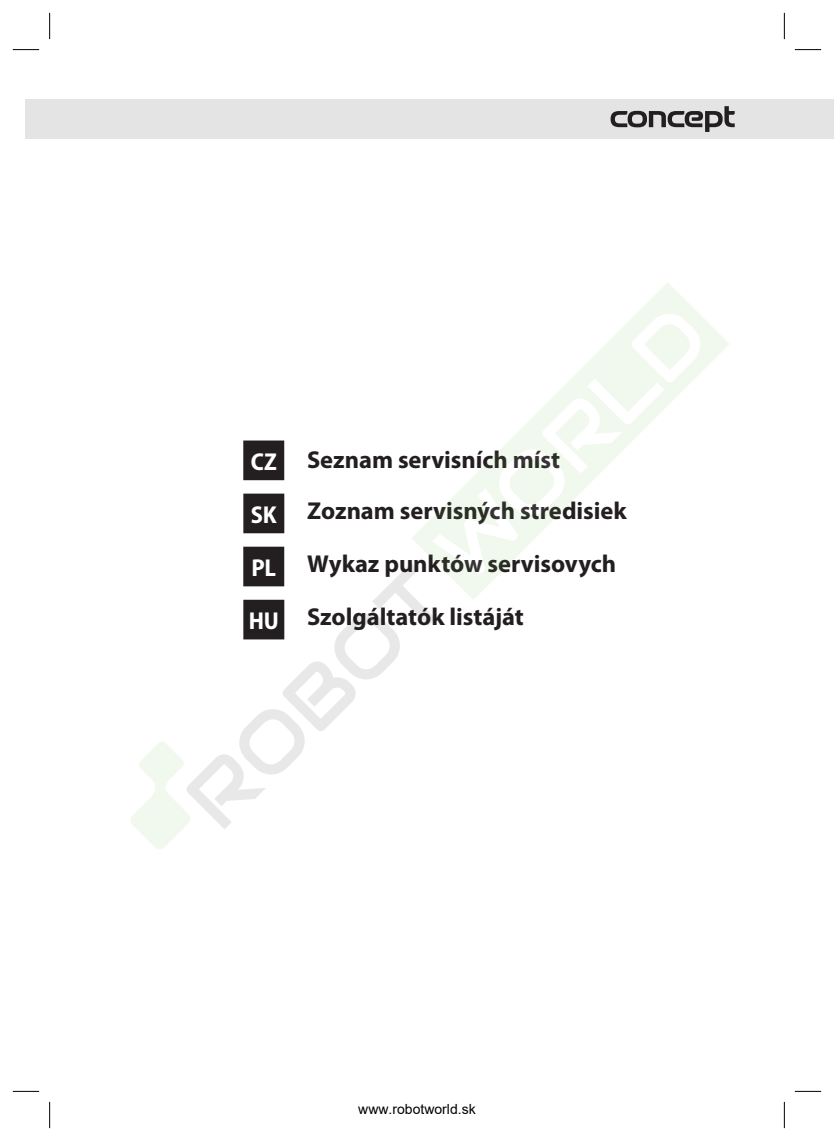
<style>
.page{position:relative;width:834px;height:1141px;background:#fff}
.page>*{position:absolute;margin:0;border:0;box-sizing:border-box;transform-origin:0 0}
.Odrážky-moje_bold{font:700 24.5px/52.1px "Myriad Pro";letter-spacing:-.005em;color:#231f20}
.Odrážky-moje_bold-2{font:700 semi-condensed 24.5px "Myriad Pro";letter-spacing:-.005em;color:#fff}
.t1{font:14px "Arial";color:#000}
</style>
<div class="page">
<svg style="left:13px;top:49px;width:26px;height:1px"></svg>
<svg style="left:794px;top:49px;width:27px;height:1px"></svg>
<svg style="left:13px;top:1091px;width:26px;height:1px"></svg>
<svg style="left:794px;top:1091px;width:27px;height:1px"></svg>
<svg style="left:49px;top:13px;width:1px;height:26px"></svg>
<svg style="left:49px;top:1102px;width:1px;height:26px"></svg>
<svg style="left:783px;top:13px;width:1px;height:26px"></svg>
<svg style="left:783px;top:1102px;width:1px;height:26px"></svg>
<div style="left:784px;top:99px;width:49px;height:40px;background:#e4e4e4"></div>
<div style="left:25px;top:99px;width:759px;height:40px;background:#e4e4e4"></div>
<svg style="left:833px;top:106px;width:1px;height:26px"></svg>
<svg style="left:610px;top:106px;width:124px;height:26px"></svg>
<svg style="left:646px;top:282px;width:83px;height:82px"></svg>
<svg style="left:131px;top:304px;width:578px;height:545px"></svg>
<p class="Odrážky-moje_bold-2" style="left:251px;top:448px;width:27px">CZ</p>
<p class="Odrážky-moje_bold-2" style="left:251px;top:501px;width:27px">SK</p>
<p class="Odrážky-moje_bold-2" style="left:251px;top:554px;width:26px">PL</p>
<p class="Odrážky-moje_bold" style="left:307px;top:434px;width:321px">Seznam servisních míst<br>Zoznam servisných stredisiek<br>Wykaz punktów servisovych</p>
<p class="Odrážky-moje_bold-2" style="left:249px;top:607px;width:32px">HU</p>
<p class="Odrážky-moje_bold" style="left:307px;top:591px;width:218px">Szolgáltatók listáját</p>
<p class="t1" style="left:358px;top:1099px;width:119px">www.robotworld.sk</p>
</div>
